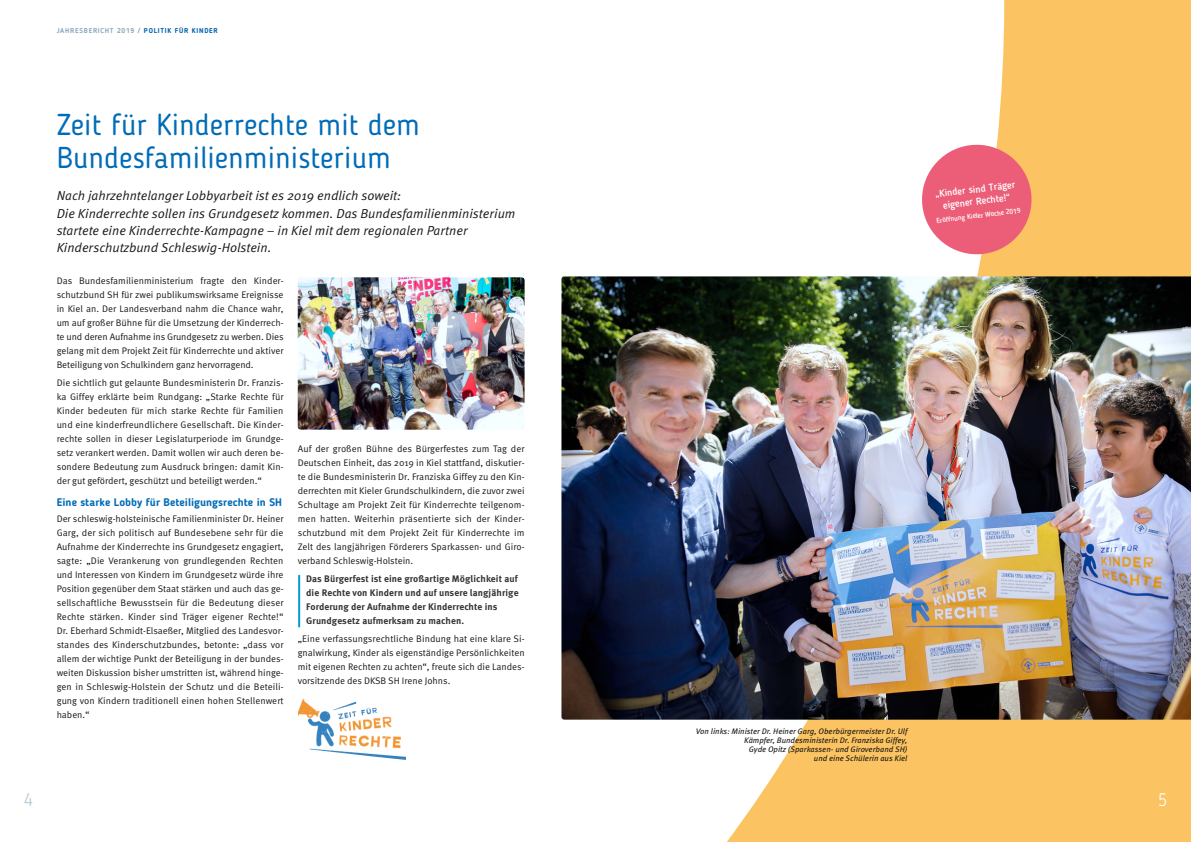
<style>
.page{position:relative;width:1191px;height:842px;background:#fff}
.page>*{position:absolute;margin:0;border:0;box-sizing:border-box;transform-origin:0 0}
.t1{font:30px/32.7px "Blogger Sans";letter-spacing:.01em;color:#006cb7}
.t2{font:300 18px "Blogger Sans";color:#bacad3}
.t3{font:300 18px "Blogger Sans";color:#fff}
.t4{font:italic 13px/17.4px "Meta Pro";color:#181715}
.t5{font:700 11px "Blogger Sans";letter-spacing:.005em;color:#006cb7}
.t6{font:500 10px/12px "Blogger Sans";color:#fff;text-align:center}
.t7{font:9.5px/14px "Meta Pro";letter-spacing:-.005em;color:#181715;text-align:justify}
.t8{font:700 9.5px/14px "Meta Pro";letter-spacing:.01em;color:#333}
.t9{font:italic 8px/9px "Meta Pro";color:#181715;text-align:right}
.t10{font:700 7px "Blogger Sans";letter-spacing:.1em;color:#8daabd}
.t11{font:500 7px "Blogger Sans";color:#fff}
.s1{color:#0062ae}
</style>
<div class="page">
<div style="left:595px;top:0;width:596px;height:842px;background:#fbc361"></div>
<svg style="left:595px;top:0;width:409px;height:842px;fill:#fff"></svg>
<img style="left:561px;top:277px;width:630px;height:443px">
<svg style="left:918px;top:142px;width:114px;height:116px;background:#f1858d"></svg>
<hr style="left:298px;top:576px;width:2px;height:51px;background:#009ad9">
<img style="left:298px;top:699px;width:107px;height:60px">
<img style="left:298px;top:277px;width:226px;height:153px;border-radius:3px">
<p class="t10" style="left:57px;top:27px;width:163px">JAHRESBERICHT 2019 / <span class="s1">POLITIK FÜR KINDER</span></p>
<h1 class="t1" style="left:57px;top:111px;width:365px">Zeit für Kinderrechte mit dem<br>Bundesfamilienministerium</h1>
<p class="t4" style="left:57px;top:188px;width:460px">Nach jahrzehntelanger Lobbyarbeit ist es 2019 endlich soweit:<br>Die Kinderrechte sollen ins Grundgesetz kommen. Das Bundesfamilienministerium startete eine Kinderrechte-Kampagne – in Kiel mit dem regionalen Partner Kinderschutzbund Schleswig-Holstein.</p>
<p class="t7" style="left:57px;top:275px;width:228px">Das Bundesfamilienministerium fragte den Kinder&shy;schutzbund SH für zwei publikumswirksame Ereignisse in Kiel an. Der Landesverband nahm die Chance wahr, um auf großer Bühne für die Umsetzung der Kinderrech&shy;te und deren Aufnahme ins Grundgesetz zu werben. Dies gelang mit dem Projekt Zeit für Kinderrechte und aktiver Beteiligung von Schulkindern ganz hervorragend.</p>
<p class="t7" style="left:57px;top:377px;width:228px">Die sichtlich gut gelaunte Bundesministerin Dr. Franzis&shy;ka Giffey erklärte beim Rundgang: „Starke Rechte für Kinder bedeuten für mich starke Rechte für Familien und eine kinderfreundlichere Gesellschaft. Die Kinder&shy;rechte sollen in dieser Legislaturperiode im Grundge&shy;setz verankert werden. Damit wollen wir auch deren be&shy;sondere Bedeutung zum Ausdruck bringen: damit Kin&shy;der gut gefördert, geschützt und beteiligt werden.“</p>
<p class="t5" style="left:57px;top:498px;width:227px">Eine starke Lobby für Beteiligungsrechte in SH</p>
<p class="t7" style="left:57px;top:513px;width:228px">Der schleswig-holsteinische Familienminister Dr. Heiner Garg, der sich politisch auf Bundesebene sehr für die Aufnahme der Kinderrechte ins Grundgesetz engagiert, sagte: „Die Verankerung von grundlegenden Rechten und Interessen von Kindern im Grundgesetz würde ihre Position gegenüber dem Staat stärken und auch das ge&shy;sellschaftliche Bewusstsein für die Bedeutung dieser Rechte stärken. Kinder sind Träger eigener Rechte!“ Dr. Eberhard Schmidt-Elsaeßer, Mitglied des Landesvor&shy;standes des Kinderschutzbundes, betonte: „dass vor allem der wichtige Punkt der Beteiligung in der bundes&shy;weiten Diskussion bisher umstritten ist, während hinge&shy;gen in Schleswig-Holstein der Schutz und die Beteili&shy;gung von Kindern traditionell einen hohen Stellenwert haben.“</p>
<p class="t7" style="left:298px;top:443px;width:228px">Auf der großen Bühne des Bürgerfestes zum Tag der Deutschen Einheit, das 2019 in Kiel stattfand, diskutier&shy;te die Bundesministerin Dr. Franziska Giffey zu den Kin&shy;derrechten mit Kieler Grundschulkindern, die zuvor zwei Schultage am Projekt Zeit für Kinderrechte teilgenom&shy;men hatten. Weiterhin präsentierte sich der Kinder&shy;schutzbund mit dem Projekt Zeit für Kinderrechte im Zelt des langjährigen Förderers Sparkassen- und Giro&shy;verband Schleswig-Holstein.</p>
<p class="t8" style="left:306px;top:573px;width:214px">Das Bürgerfest ist eine großartige Möglichkeit auf die Rechte von Kindern und auf unsere langjährige Forderung der Aufnahme der Kinderrechte ins Grundgesetz aufmerksam zu machen.</p>
<p class="t7" style="left:298px;top:633px;width:228px">„Eine verfassungsrechtliche Bindung hat eine klare Si&shy;gnalwirkung, Kinder als eigenständige Persönlichkeiten mit eigenen Rechten zu achten“, freute sich die Landes&shy;vorsitzende des DKSB SH Irene Johns.</p>
<p class="t6" style="left:934px;top:189px;width:82px;rotate:-7deg">„Kinder sind Träger eigener Rechte!“</p>
<p class="t11" style="left:936px;top:218px;width:86px;rotate:-7deg">Eröff nung Kieler Woche 2019</p>
<p class="t9" style="left:696px;top:727px;width:213px">Von links: Minister Dr. Heiner Garg, Oberbürgermeister Dr. Ulf Kämpfer, Bundesministerin Dr. Franziska Giffey,<br>Gyde Opitz (Sparkassen- und Giroverband SH)<br>und eine Schülerin aus Kiel</p>
<h2 class="t2" style="left:24px;top:792px;width:10px">4</h2>
<h2 class="t3" style="left:1158px;top:792px;width:10px">5</h2>
</div>
